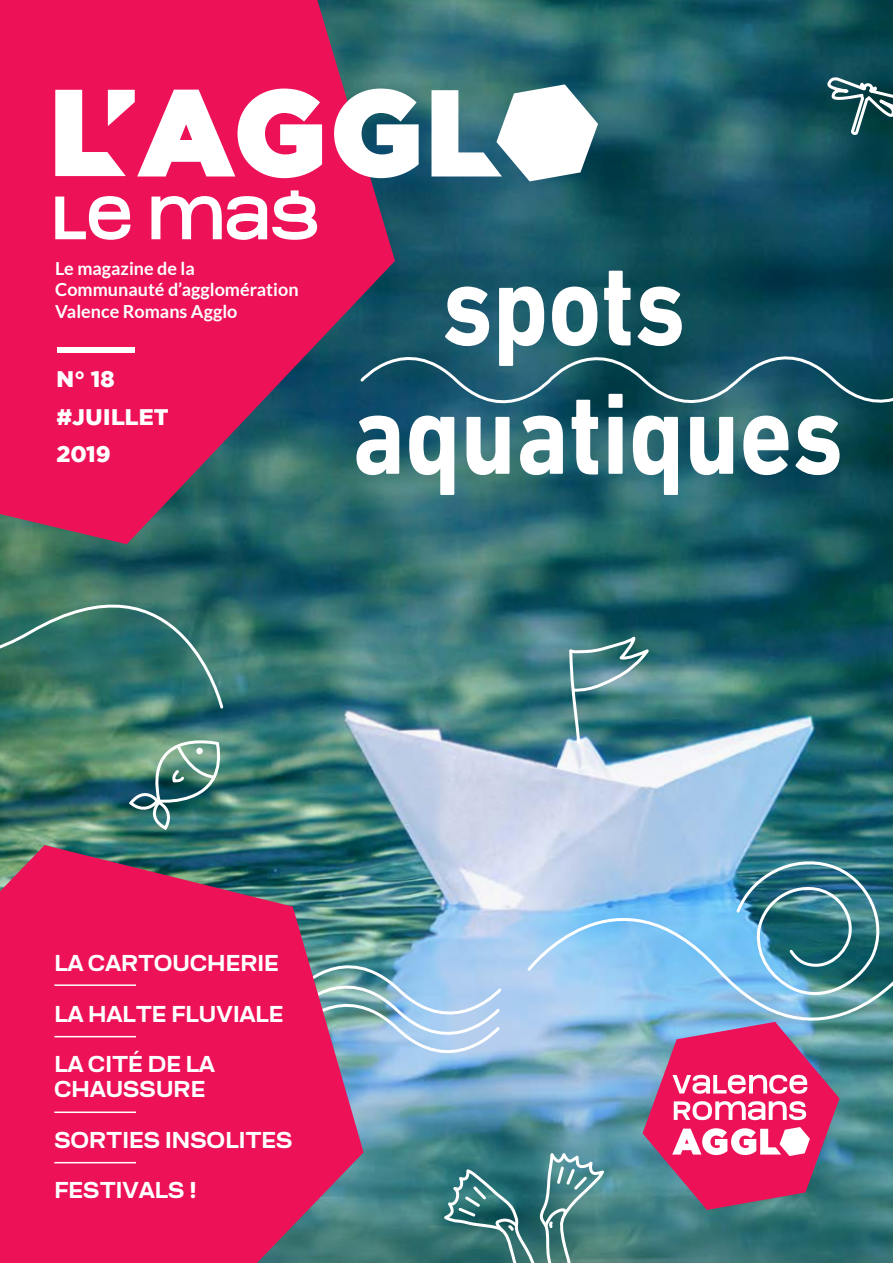
<style>
.page{position:relative;width:893px;height:1263px;background:#fff}
.page>*{position:absolute;margin:0;border:0;box-sizing:border-box;transform-origin:0 0}
.t1{font:700 117.6px "DIN Next LT Pro";color:#fff;scale:.85 1}
.t2{font:900 22.5px "Gotham";letter-spacing:.005em;color:#fff}
.t3{font:21px "Manophiser";letter-spacing:-.01em;color:#fff}
.t4{font:700 18px/21.6px "Lato";color:#fff}
</style>
<div class="page">
<img style="left:0;top:0;width:893px;height:1263px">
<svg style="left:0;top:0;width:395px;height:544px;background:#bb245b"></svg>
<div style="left:57px;top:347px;width:78px;height:5px;background:#fff"></div>
<svg style="left:55px;top:196px;width:75px;height:44px"></svg>
<svg style="left:151px;top:190px;width:166px;height:50px"></svg>
<svg style="left:334px;top:89px;width:85px;height:89px"></svg>
<svg style="left:431px;top:84px;width:167px;height:97px"></svg>
<svg style="left:55px;top:89px;width:267px;height:89px"></svg>
<svg style="left:128px;top:739px;width:94px;height:94px;background:#588c82"></svg>
<svg style="left:824px;top:71px;width:69px;height:66px;background:#34656a"></svg>
<svg style="left:0;top:440px;width:225px;height:270px;background:#685762"></svg>
<svg style="left:0;top:845px;width:364px;height:418px;background:#e01958"></svg>
<hr style="left:54px;top:984px;width:82px;height:2px;background:#fff">
<hr style="left:54px;top:1036px;width:82px;height:1px;background:#fff">
<hr style="left:54px;top:1111px;width:82px;height:2px;background:#fff">
<hr style="left:54px;top:1162px;width:82px;height:1px;background:#fff">
<svg style="left:567px;top:632px;width:89px;height:114px;background:#50888d"></svg>
<svg style="left:359px;top:331px;width:534px;height:102px;background:#1e596a"></svg>
<img style="left:91px;top:851px;width:798px;height:412px">
<p class="t4" style="left:55px;top:257px;width:245px">Le magazine de la<br>Communauté d’agglomération</p>
<p class="t4" style="left:55px;top:300px;width:184px">Valence Romans Agglo</p>
<p class="t2" style="left:57px;top:366px;width:60px">N° 18</p>
<p class="t2" style="left:56px;top:404px;width:114px">#JUILLET</p>
<p class="t2" style="left:56px;top:441px;width:56px">2019</p>
<p class="t1" style="left:442px;top:236px;width:288px">spots</p>
<p class="t1" style="left:352px;top:365px;width:579px">aquatiques</p>
<p class="t3" style="left:54px;top:950px;width:226px">LA CARTOUCHERIE</p>
<p class="t3" style="left:54px;top:1000px;width:231px">LA HALTE FLUVIALE</p>
<p class="t3" style="left:54px;top:1051px;width:162px">LA CITÉ DE LA</p>
<p class="t3" style="left:54px;top:1076px;width:153px">CHAUSSURE</p>
<p class="t3" style="left:54px;top:1126px;width:240px">SORTIES INSOLITES</p>
<p class="t3" style="left:54px;top:1177px;width:144px">FESTIVALS !</p>
</div>
